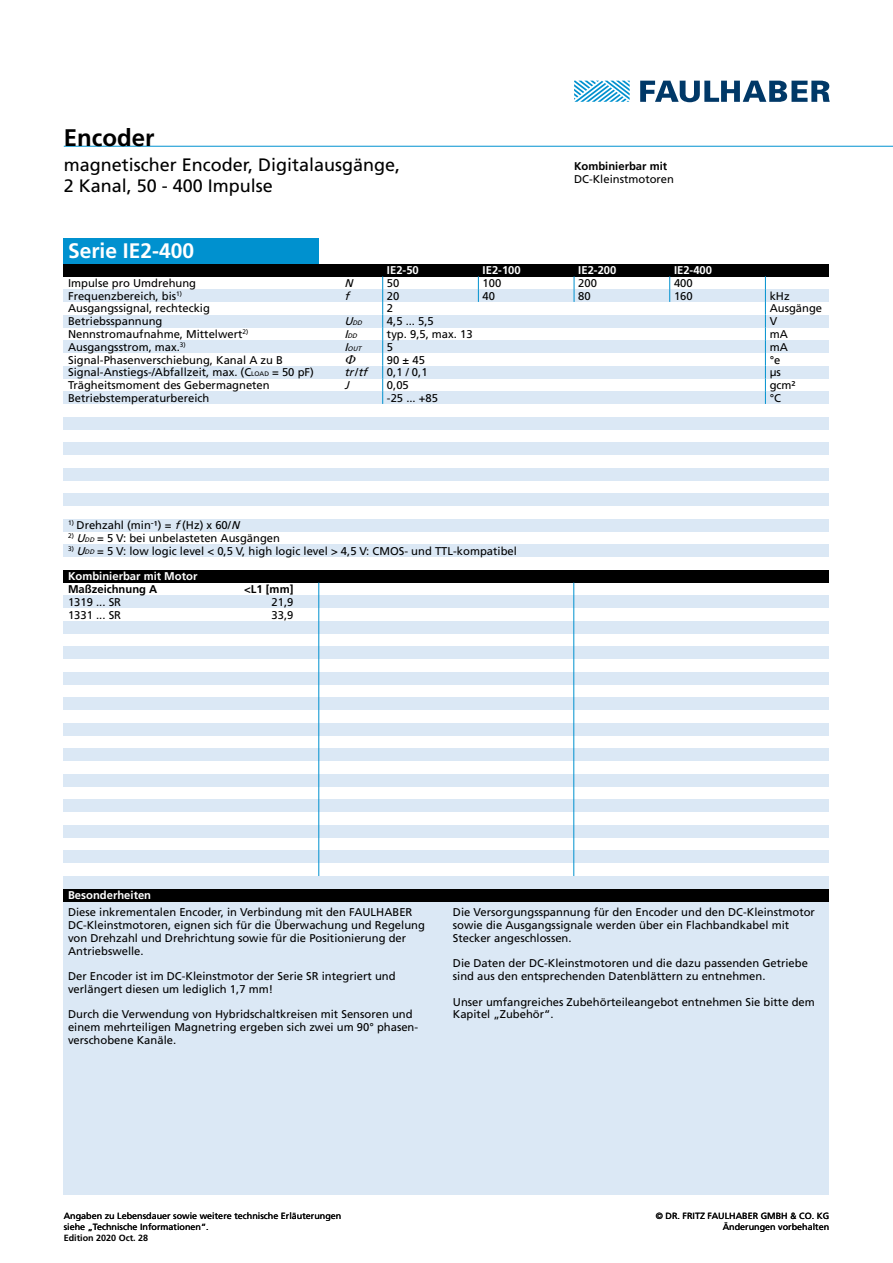
<style>
.page{position:relative;width:893px;height:1263px;background:#fff}
.page>*{position:absolute;margin:0;border:0;box-sizing:border-box;transform-origin:0 0}
.t1{font:700 24px "Frutiger LT";color:#000}
.t2{font:700 21px "Frutiger LT";color:#fff}
.t3{font:18px/21.6px "Frutiger LT";color:#000}
.t4{font:11.25px/12.8px "Frutiger LT";color:#000}
.t5{font:700 11.25px "Frutiger LT";color:#fff}
.t6{font:700 11.25px "Frutiger LT";color:#000}
.t7{font:italic 11.25px "Frutiger LT";color:#000}
.t8{font:9px/10.8px "Frutiger LT";color:#000}
.t9{font:700 9px "Frutiger LT";color:#000}
.t10{font:italic 6.6px "Frutiger LT";color:#000}
.s1{font-size:11.25px}
.s2{font-size:6.6px}
.s3{font-style:normal}
.s4{font-style:italic}
.s5{font-style:italic;font-size:6.6px}
</style>
<div class="page">
<hr style="left:64px;top:146px;width:829px;height:1px;background:#0092d0">
<div style="left:64px;top:238px;width:255px;height:26px;background:#0091cf"></div>
<div style="left:64px;top:850px;width:765px;height:13px;background:#dbe8f5"></div>
<div style="left:64px;top:876px;width:765px;height:13px;background:#dbe8f5"></div>
<div style="left:64px;top:697px;width:765px;height:13px;background:#dbe8f5"></div>
<div style="left:64px;top:519px;width:765px;height:13px;background:#dbe8f5"></div>
<div style="left:64px;top:723px;width:765px;height:13px;background:#dbe8f5"></div>
<div style="left:64px;top:799px;width:765px;height:13px;background:#dbe8f5"></div>
<div style="left:64px;top:825px;width:765px;height:13px;background:#dbe8f5"></div>
<div style="left:64px;top:748px;width:765px;height:13px;background:#dbe8f5"></div>
<div style="left:64px;top:774px;width:765px;height:13px;background:#dbe8f5"></div>
<div style="left:64px;top:901px;width:765px;height:294px;background:#dbe8f5"></div>
<div style="left:64px;top:289px;width:765px;height:13px;background:#dbe8f5"></div>
<div style="left:64px;top:315px;width:765px;height:12px;background:#dbe8f5"></div>
<div style="left:64px;top:340px;width:765px;height:13px;background:#dbe8f5"></div>
<div style="left:64px;top:366px;width:765px;height:12px;background:#dbe8f5"></div>
<div style="left:64px;top:391px;width:765px;height:13px;background:#dbe8f5"></div>
<div style="left:64px;top:417px;width:765px;height:12px;background:#dbe8f5"></div>
<div style="left:64px;top:442px;width:765px;height:13px;background:#dbe8f5"></div>
<div style="left:64px;top:468px;width:765px;height:12px;background:#dbe8f5"></div>
<div style="left:64px;top:493px;width:765px;height:13px;background:#dbe8f5"></div>
<div style="left:64px;top:264px;width:765px;height:12px;background:#000"></div>
<svg style="left:574px;top:81px;width:56px;height:21px"></svg>
<svg style="left:640px;top:81px;width:190px;height:21px"></svg>
<div style="left:64px;top:544px;width:765px;height:13px;background:#dbe8f5"></div>
<div style="left:64px;top:570px;width:765px;height:13px;background:#000"></div>
<div style="left:64px;top:595px;width:765px;height:13px;background:#dbe8f5"></div>
<div style="left:64px;top:621px;width:765px;height:13px;background:#dbe8f5"></div>
<div style="left:64px;top:646px;width:765px;height:13px;background:#dbe8f5"></div>
<div style="left:64px;top:672px;width:765px;height:13px;background:#dbe8f5"></div>
<div style="left:64px;top:889px;width:765px;height:12px;background:#000"></div>
<svg style="left:478px;top:276px;width:1px;height:26px"></svg>
<svg style="left:574px;top:276px;width:1px;height:26px"></svg>
<svg style="left:669px;top:276px;width:1px;height:26px"></svg>
<svg style="left:382px;top:276px;width:1px;height:128px"></svg>
<svg style="left:765px;top:276px;width:1px;height:128px"></svg>
<hr style="left:319px;top:583px;width:1px;height:293px;background:#0091cf">
<hr style="left:574px;top:583px;width:1px;height:293px;background:#0091cf">
<h1 class="t1" style="left:64px;top:123px;width:92px">Encoder</h1>
<h3 class="t3" style="left:64px;top:154px;width:338px">magnetischer Encoder, Digitalausgänge,<br>2 Kanal, 50 - 400 Impulse</h3>
<p class="t6" style="left:574px;top:159px;width:95px">Kombinierbar mit</p>
<p class="t4" style="left:574px;top:173px;width:102px">DC-Kleinstmotoren</p>
<h2 class="t2" style="left:68px;top:239px;width:128px">Serie IE2-400</h2>
<p class="t5" style="left:387px;top:264px;width:33px">IE2-50</p>
<p class="t5" style="left:483px;top:264px;width:40px">IE2-100</p>
<p class="t5" style="left:578px;top:264px;width:40px">IE2-200</p>
<p class="t5" style="left:674px;top:264px;width:40px">IE2-400</p>
<p class="t4" style="left:68px;top:277px;width:130px">Impulse pro Umdrehung</p>
<p class="t7" style="left:344px;top:276px;width:13px">N</p>
<p class="t4" style="left:387px;top:277px;width:14px">50</p>
<p class="t4" style="left:483px;top:277px;width:20px">100</p>
<p class="t4" style="left:578px;top:277px;width:20px">200</p>
<p class="t4" style="left:674px;top:277px;width:20px">400</p>
<p class="t4" style="left:68px;top:289px;width:115px">Frequenzbereich, bis<sup>1)</sup></p>
<p class="t7" style="left:344px;top:289px;width:9px">f</p>
<p class="t4" style="left:387px;top:289px;width:14px">20</p>
<p class="t4" style="left:483px;top:289px;width:14px">40</p>
<p class="t4" style="left:578px;top:289px;width:14px">80</p>
<p class="t4" style="left:674px;top:289px;width:20px">160</p>
<p class="t4" style="left:770px;top:289px;width:22px">kHz</p>
<p class="t4" style="left:68px;top:302px;width:143px">Ausgangssignal, rechteckig</p>
<p class="t4" style="left:387px;top:302px;width:8px">2</p>
<p class="t4" style="left:770px;top:302px;width:54px">Ausgänge</p>
<p class="t4" style="left:68px;top:315px;width:96px">Betriebsspannung</p>
<p class="t10" style="left:344px;top:319px;width:21px"><span class="s1">U</span>DD</p>
<p class="t4" style="left:387px;top:315px;width:48px">4,5 ... 5,5</p>
<p class="t4" style="left:770px;top:315px;width:9px">V</p>
<p class="t4" style="left:68px;top:328px;width:182px">Nennstromaufnahme, Mittelwert<sup>2)</sup></p>
<p class="t10" style="left:344px;top:332px;width:16px"><span class="s1">I</span>DD</p>
<p class="t4" style="left:387px;top:328px;width:87px">typ. 9,5, max. 13</p>
<p class="t4" style="left:770px;top:328px;width:20px">mA</p>
<p class="t4" style="left:68px;top:340px;width:119px">Ausgangsstrom, max.<sup>3)</sup></p>
<p class="t10" style="left:344px;top:345px;width:20px"><span class="s1">I</span>OUT</p>
<p class="t4" style="left:387px;top:340px;width:8px">5</p>
<p class="t4" style="left:770px;top:340px;width:20px">mA</p>
<p class="t4" style="left:68px;top:353px;width:217px">Signal-Phasenverschiebung, Kanal A zu B</p>
<p class="t4" style="left:387px;top:353px;width:40px">90 ± 45</p>
<p class="t4" style="left:770px;top:353px;width:12px">°e</p>
<p class="t4" style="left:68px;top:366px;width:247px">Signal-Anstiegs-/Abfallzeit, max. (C<span class="s2">LOAD</span> = 50 pF)</p>
<p class="t7" style="left:344px;top:366px;width:28px">tr<span class="s3">/</span>tf</p>
<p class="t4" style="left:387px;top:366px;width:42px">0,1 / 0,1</p>
<p class="t4" style="left:770px;top:366px;width:13px">µs</p>
<p class="t4" style="left:68px;top:379px;width:203px">Trägheitsmoment des Gebermagneten</p>
<p class="t7" style="left:344px;top:378px;width:9px">J</p>
<p class="t4" style="left:387px;top:379px;width:23px">0,05</p>
<p class="t4" style="left:770px;top:379px;width:27px">gcm²</p>
<p class="t4" style="left:68px;top:391px;width:143px">Betriebstemperaturbereich</p>
<p class="t4" style="left:387px;top:391px;width:53px">-25 ... +85</p>
<p class="t4" style="left:770px;top:391px;width:13px">°C</p>
<p class="t4" style="left:68px;top:519px;width:176px"><sup>1)</sup> Drehzahl (min<sup>-</sup>¹) = <span class="s4">f</span>(Hz) x 60/<span class="s4">N</span></p>
<p class="t4" style="left:68px;top:531px;width:213px"><sup>2)</sup> <span class="s4">U</span><span class="s5">DD</span> = 5 V: bei unbelasteten Ausgängen</p>
<p class="t4" style="left:68px;top:544px;width:450px"><sup>3)</sup> <span class="s4">U</span><span class="s5">DD</span> = 5 V: low logic level &lt; 0,5 V, high logic level &gt; 4,5 V: CMOS- und TTL-kompatibel</p>
<p class="t5" style="left:68px;top:570px;width:131px">Kombinierbar mit Motor</p>
<p class="t6" style="left:68px;top:583px;width:91px">Maßzeichnung A</p>
<p class="t6" style="left:244px;top:583px;width:51px">&lt;L1 [mm]</p>
<p class="t4" style="left:68px;top:596px;width:55px">1319 ... SR</p>
<p class="t4" style="left:271px;top:596px;width:23px">21,9</p>
<p class="t4" style="left:68px;top:608px;width:55px">1331 ... SR</p>
<p class="t4" style="left:271px;top:608px;width:23px">33,9</p>
<p class="t5" style="left:68px;top:888px;width:85px">Besonderheiten</p>
<p class="t4" style="left:68px;top:906px;width:358px">Diese inkrementalen Encoder, in Verbindung mit den FAULHABER DC-Kleinstmotoren, eignen sich für die Überwachung und Regelung von Drehzahl und Drehrichtung sowie für die Positionierung der Antriebswelle.</p>
<p class="t4" style="left:68px;top:970px;width:329px">Der Encoder ist im DC-Kleinstmotor der Serie SR integriert und verlängert diesen um lediglich 1,7 mm!</p>
<p class="t4" style="left:68px;top:1008px;width:352px">Durch die Verwendung von Hybridschaltkreisen mit Sensoren und einem mehrteiligen Magnetring ergeben sich zwei um 90° phasen&shy;verschobene Kanäle.</p>
<p class="t4" style="left:453px;top:906px;width:364px">Die Versorgungsspannung für den Encoder und den DC-Kleinstmotor sowie die Ausgangssignale werden über ein Flachbandkabel mit<br>Stecker angeschlossen.</p>
<p class="t4" style="left:453px;top:957px;width:357px">Die Daten der DC-Kleinstmotoren und die dazu passenden Getriebe sind aus den entsprechenden Datenblättern zu entnehmen.</p>
<p class="t4" style="left:453px;top:995px;width:363px">Unser umfangreiches Zubehörteileangebot entnehmen Sie bitte dem<br>Kapitel „Zubehör“.</p>
<p class="t8" style="left:64px;top:1210px;width:279px">Angaben zu Lebensdauer sowie weitere technische Erläuterungen siehe „Technische Informationen“.</p>
<p class="t8" style="left:656px;top:1210px;width:175px;text-align:right">© DR. FRITZ FAULHABER GMBH &amp; CO. KG<br>Änderungen vorbehalten</p>
<p class="t9" style="left:64px;top:1233px;width:86px">Edition 2020 Oct. 28</p>
</div>
